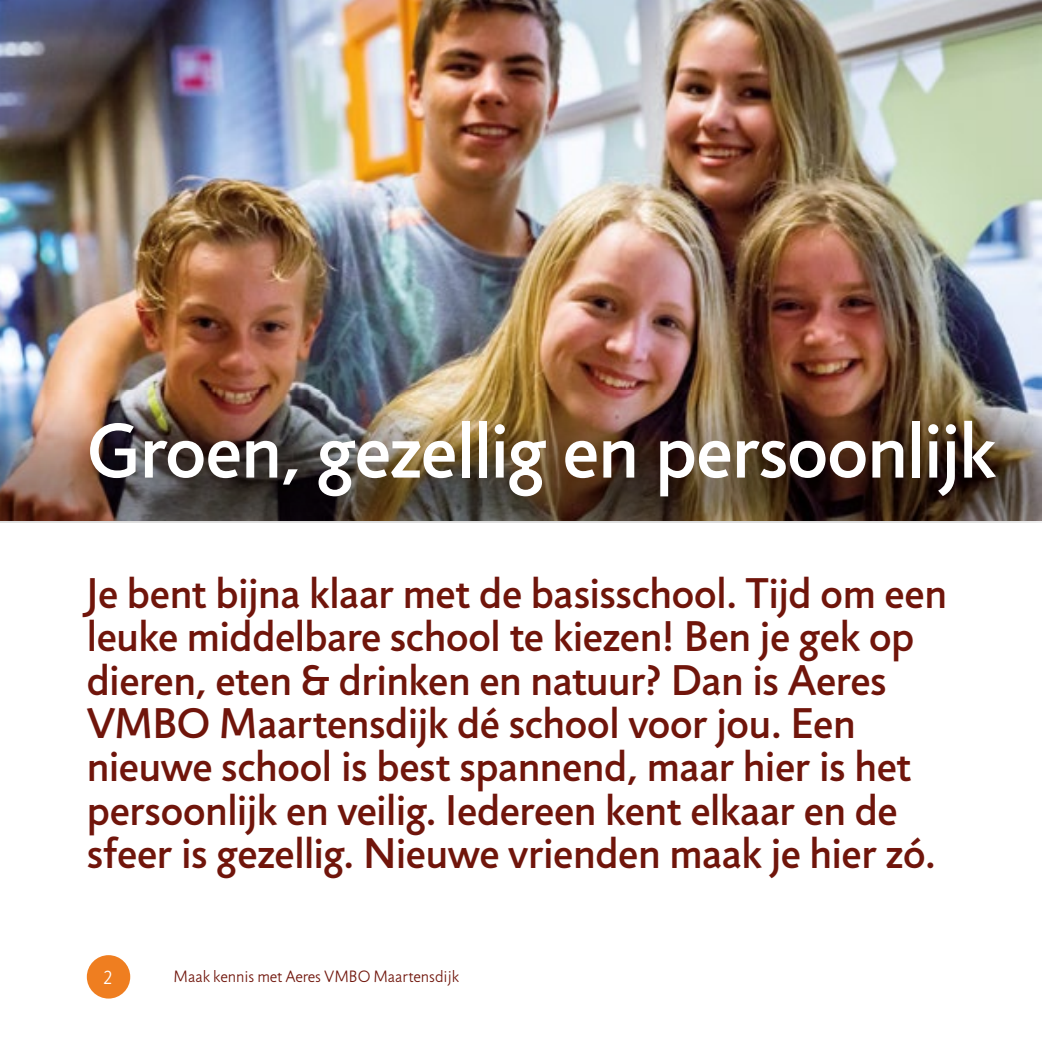
<style>
.page{position:relative;width:1042px;height:1042px;background:#fff}
.page>*{position:absolute;margin:0;border:0;box-sizing:border-box;transform-origin:0 0}
.t1{font:500 78.75px "Jigsaw";letter-spacing:-.015em;color:#fff}
.t2{font:500 43.4px/43.4px "Jigsaw";letter-spacing:-.01em;color:#70150b}
.t3{font:300 19.25px "Jigsaw";color:#fff}
.t4{font:300 16.62px "Jigsaw";color:#70150b}
</style>
<div class="page">
<div style="left:87px;top:955px;width:43px;height:43px;background:#ef7e20;border-radius:50%"></div>
<img style="left:0;top:0;width:1042px;height:391px">
<img style="left:0;top:391px;width:1042px;height:132px">
<h1 class="t1" style="left:87px;top:404px;width:911px">Groen, gezellig en persoonlijk</h1>
<p class="t2" style="left:87px;top:571px;width:861px">Je bent bijna klaar met de basisschool. Tijd om een leuke middelbare school te kiezen! Ben je gek op dieren, eten &amp; drinken en natuur? Dan is Aeres VMBO Maartensdijk dé school voor jou. Een nieuwe school is best spannend, maar hier is het persoonlijk en veilig. Iedereen kent elkaar en de sfeer is gezellig. Nieuwe vrienden maak je hier zó.</p>
<p class="t3" style="left:104px;top:966px;width:10px">2</p>
<p class="t4" style="left:174px;top:967px;width:287px">Maak kennis met Aeres VMBO Maartensdijk</p>
</div>
